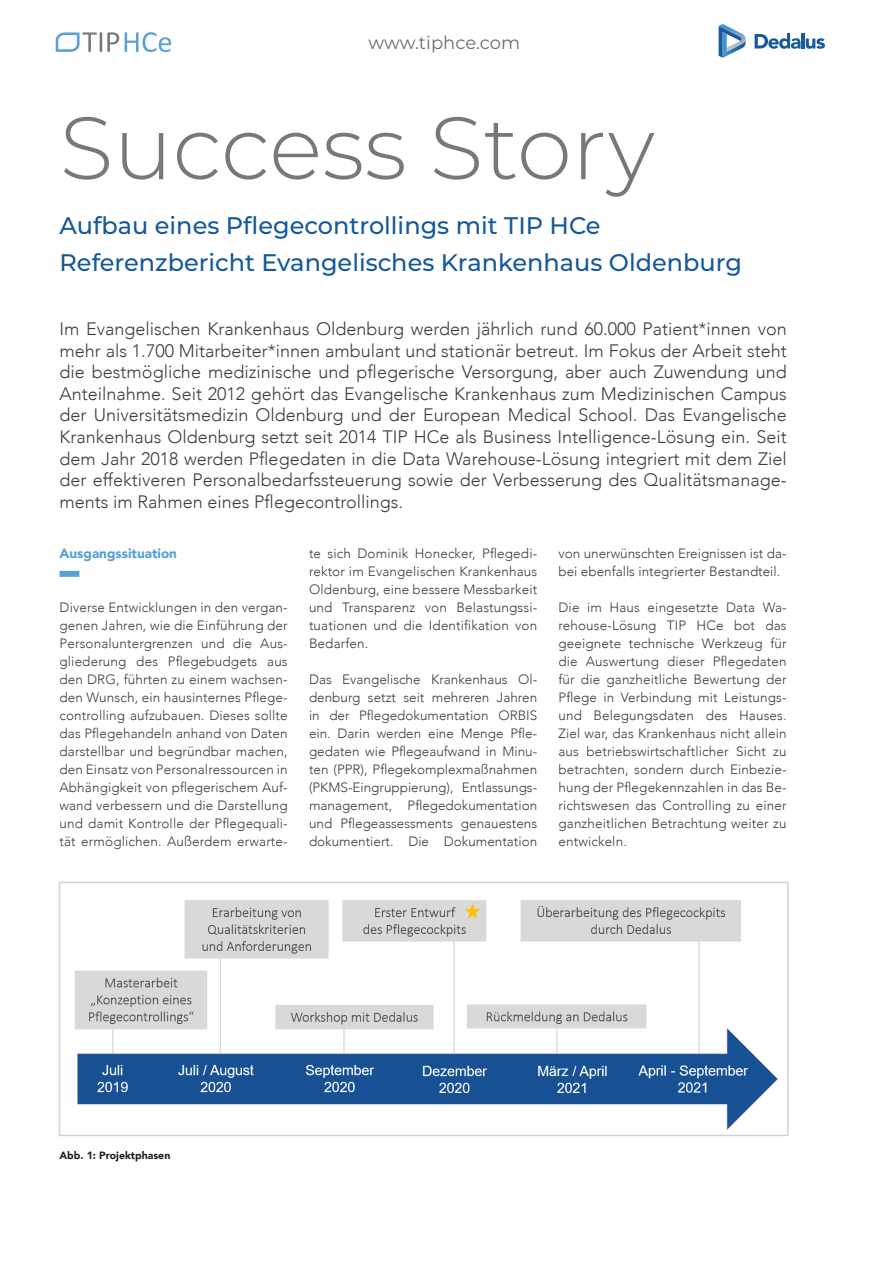
<style>
.page{position:relative;width:893px;height:1263px;background:#fff}
.page>*{position:absolute;margin:0;border:0;box-sizing:border-box;transform-origin:0 0}
.Titel_mit_SUB{font:300 88.5px "Montserrat";color:#76787b}
.Subtitle{font:500 24px "Montserrat";color:#145999}
.Einleitung{font:300 18px/21.6px "Avenir";color:#3e3e3f;text-align:justify}
.t1{font:18px "Montserrat";color:#6c6d70}
.Fließtext{font:300 13.5px/18px "Avenir";letter-spacing:.01em;color:#3e3e3f;text-align:justify}
.Headline_1_3{font:900 13.5px "Avenir";color:#56a0d5}
.Bildunterschrift-lin{font:900 10.5px "Avenir";color:#231f20}
</style>
<div class="page">
<div style="left:60px;top:571px;width:19px;height:6px;background:#56a0d5"></div>
<img style="left:75px;top:900px;width:703px;height:230px">
<div style="left:59px;top:882px;width:730px;height:254px;border:2px solid #d1d2d4"></div>
<svg style="left:719px;top:24px;width:27px;height:34px"></svg>
<svg style="left:755px;top:33px;width:45px;height:16px"></svg>
<hr style="left:802px;top:33px;width:3px;height:16px;background:#185a99">
<svg style="left:806px;top:38px;width:19px;height:11px"></svg>
<svg style="left:56px;top:32px;width:63px;height:20px"></svg>
<svg style="left:125px;top:32px;width:46px;height:20px"></svg>
<p class="t1" style="left:368px;top:30px;width:153px">www.tiphce.com</p>
<p class="Titel_mit_SUB" style="left:60px;top:88px;width:597px">Success Story</p>
<p class="Subtitle" style="left:60px;top:208px;width:543px">Aufbau eines Pflegecontrollings mit TIP HCe</p>
<p class="Subtitle" style="left:60px;top:246px;width:684px">Referenzbericht Evangelisches Krankenhaus Oldenburg</p>
<p class="Einleitung" style="left:60px;top:318px;width:729px">Im Evangelischen Krankenhaus Oldenburg werden jährlich rund 60.000 Patient*innen von mehr als 1.700 Mitarbeiter*innen ambulant und stationär betreut. Im Fokus der Arbeit steht die bestmögliche medizinische und pflegerische Versorgung, aber auch Zuwendung und Anteilnahme. Seit 2012 gehört das Evangelische Krankenhaus zum Medizinischen Campus der Universitätsmedizin Oldenburg und der European Medical School. Das Evangelische Krankenhaus Oldenburg setzt seit 2014 TIP HCe als Business Intelligence-Lösung ein. Seit dem Jahr 2018 werden Pflegedaten in die Data Warehouse-Lösung integriert mit dem Ziel der effektiveren Personalbedarfssteuerung sowie der Verbesserung des Qualitätsmanage&shy;ments im Rahmen eines Pflegecontrollings.</p>
<p class="Headline_1_3" style="left:60px;top:542px;width:119px">Ausgangssituation</p>
<p class="Fließtext" style="left:309px;top:544px;width:230px">te sich Dominik Honecker, Pflegedi&shy;rektor im Evangelischen Krankenhaus Oldenburg, eine bessere Messbarkeit und Transparenz von Belastungssi&shy;tuationen und die Identifikation von Bedarfen.</p>
<p class="Fließtext" style="left:309px;top:670px;width:230px">Das Evangelische Krankenhaus Ol&shy;denburg setzt seit mehreren Jahren in der Pflegedokumentation ORBIS ein. Darin werden eine Menge Pfle&shy;gedaten wie Pflegeaufwand in Minu&shy;ten (PPR), Pflegekomplexmaßnahmen (PKMS-Eingruppierung), Entlassungs&shy;management, Pflegedokumentation und Pflegeassessments genauestens dokumentiert. Die Dokumentation</p>
<p class="Fließtext" style="left:558px;top:544px;width:230px">von unerwünschten Ereignissen ist da&shy;bei ebenfalls integrierter Bestandteil.</p>
<p class="Fließtext" style="left:558px;top:598px;width:230px">Die im Haus eingesetzte Data Wa&shy;rehouse-Lösung TIP HCe bot das geeignete technische Werkzeug für die Auswertung dieser Pflegedaten für die ganzheitliche Bewertung der Pflege in Verbindung mit Leistungs&shy;und Belegungsdaten des Hauses.<br>Ziel war, das Krankenhaus nicht allein aus betriebswirtschaftlicher Sicht zu betrachten, sondern durch Einbezie&shy;hung der Pflegekennzahlen in das Be&shy;richtswesen das Controlling zu einer ganzheitlichen Betrachtung weiter zu entwickeln.</p>
<p class="Fließtext" style="left:60px;top:598px;width:230px">Diverse Entwicklungen in den vergan&shy;genen Jahren, wie die Einführung der Personaluntergrenzen und die Aus&shy;gliederung des Pflegebudgets aus den DRG, führten zu einem wachsen&shy;den Wunsch, ein hausinternes Pflege&shy;controlling aufzubauen. Dieses sollte das Pflegehandeln anhand von Daten darstellbar und begründbar machen, den Einsatz von Personalressourcen in Abhängigkeit von pflegerischem Auf&shy;wand verbessern und die Darstellung und damit Kontrolle der Pflegequali&shy;tät ermöglichen. Außerdem erwarte-</p>
<p class="Bildunterschrift-lin" style="left:60px;top:1146px;width:112px">Abb. 1: Projektphasen</p>
</div>
